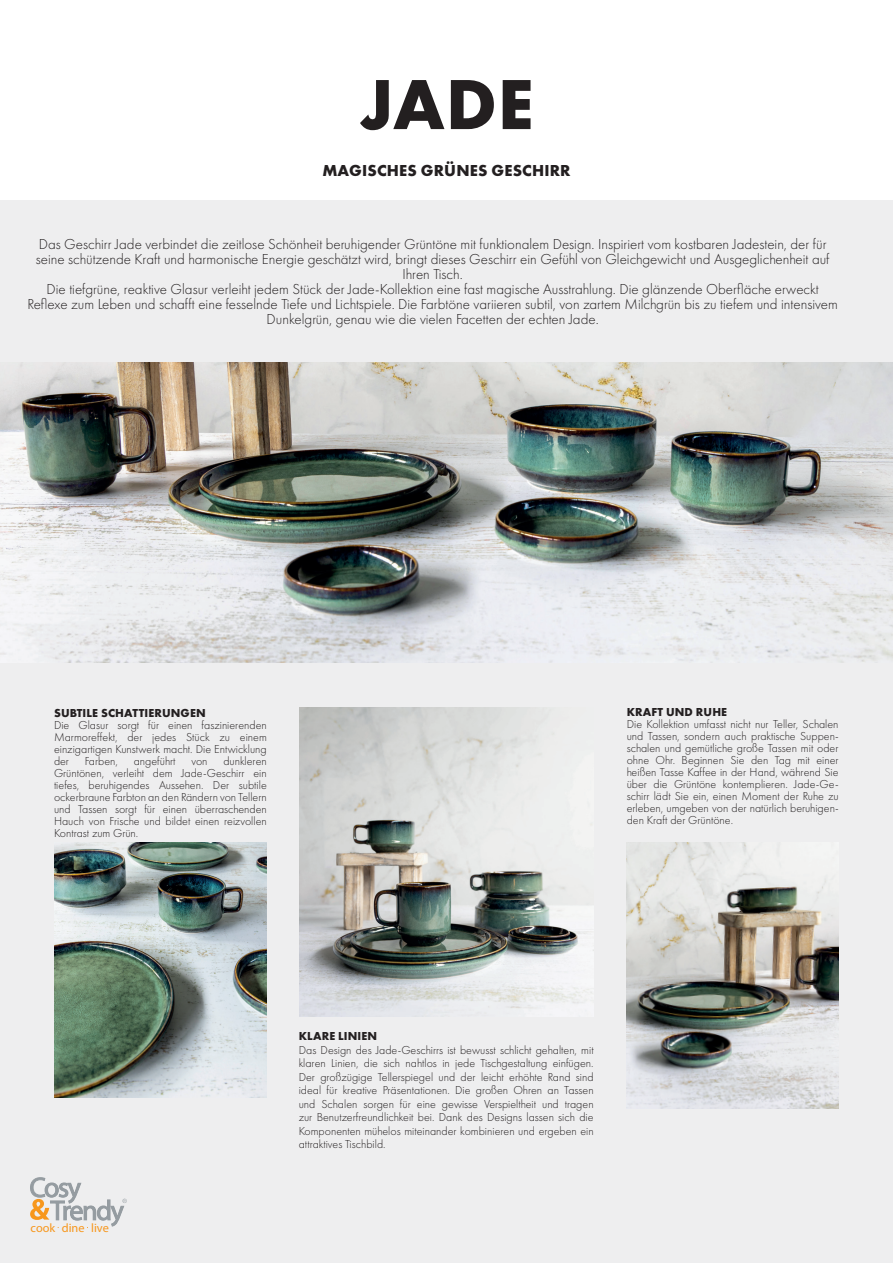
<style>
.page{position:relative;width:893px;height:1263px;background:#fff}
.page>*{position:absolute;margin:0;border:0;box-sizing:border-box;transform-origin:0 0}
.t1{font:700 73.5px "Futura PT";color:#231f20}
.t2{font:700 16.5px "Futura PT";letter-spacing:.01em;color:#231f20}
.t3{font:300 15px/15px "Futura PT";color:#231f20;text-align:center}
.t4{font:12.3px "Myriad Pro";color:#f7971d}
.t5{font:300 12px/12px "Futura PT";color:#231f20;text-align:justify}
.t6{font:700 12px "Futura PT";letter-spacing:.01em;color:#231f20}
</style>
<div class="page">
<div style="left:0;top:662px;width:893px;height:601px;background:#eeeeef"></div>
<div style="left:0;top:200px;width:893px;height:162px;background:#eeeeef"></div>
<img style="left:54px;top:842px;width:213px;height:255px">
<img style="left:299px;top:707px;width:279px;height:309px">
<img style="left:627px;top:842px;width:212px;height:266px">
<img style="left:0;top:362px;width:893px;height:300px">
<svg style="left:30px;top:1177px;width:97px;height:51px"></svg>
<h1 class="t1" style="left:359px;top:57px;width:175px">JADE</h1>
<h2 class="t2" style="left:322px;top:160px;width:250px">MAGISCHES GRÜNES GESCHIRR</h2>
<p class="t3" style="left:27px;top:237px;width:812px">Das Geschirr Jade verbindet die zeitlose Schönheit beruhigender Grüntöne mit funktionalem Design. Inspiriert vom kostbaren Jadestein, der für seine schützende Kraft und harmonische Energie geschätzt wird, bringt dieses Geschirr ein Gefühl von Gleichgewicht und Ausgeglichenheit auf Ihren Tisch.<br>Die tiefgrüne, reaktive Glasur verleiht jedem Stück der Jade-Kollektion eine fast magische Ausstrahlung. Die glänzende Oberfläche erweckt Reflexe zum Leben und schafft eine fesselnde Tiefe und Lichtspiele. Die Farbtöne variieren subtil, von zartem Milchgrün bis zu tiefem und intensivem Dunkelgrün, genau wie die vielen Facetten der echten Jade.</p>
<p class="t6" style="left:54px;top:705px;width:153px">SUBTILE SCHATTIERUNGEN</p>
<p class="t5" style="left:54px;top:719px;width:214px">Die Glasur sorgt für einen faszinierenden Marmoreffekt, der jedes Stück zu einem einzigartigen Kunstwerk macht. Die Entwicklung der</p>
<p class="t5" style="left:85px;top:755px;width:35px">Farben,</p>
<p class="t5" style="left:134px;top:755px;width:43px">angeführt</p>
<p class="t5" style="left:191px;top:755px;width:18px">von</p>
<p class="t5" style="left:54px;top:755px;width:214px;text-indent:169px">dunkleren Grüntönen, verleiht dem Jade-Geschirr ein tiefes, beruhigendes Aussehen. Der subtile ockerbraune Farbton an den Rändern von Tellern und Tassen sorgt für einen überraschenden Hauch von Frische und bildet einen reizvollen Kontrast zum Grün.</p>
<p class="t6" style="left:627px;top:704px;width:102px">KRAFT UND RUHE</p>
<p class="t5" style="left:627px;top:718px;width:213px">Die Kollektion umfasst nicht nur Teller, Schalen und Tassen, sondern auch praktische Suppen&shy;schalen und gemütliche große Tassen mit oder ohne Ohr. Beginnen Sie den Tag mit einer heißen Tasse Kaffee in der Hand, während Sie über die Grüntöne kontemplieren. Jade-Ge&shy;schirr lädt Sie ein, einen Moment der Ruhe zu erleben, umgeben von der natürlich beruhigen&shy;den Kraft der Grüntöne.</p>
<p class="t4" style="left:31px;top:1220px;width:80px">cook dine live</p>
<p class="t6" style="left:299px;top:1028px;width:80px">KLARE LINIEN</p>
<p class="t5" style="left:299px;top:1043px;width:296px;line-height:13.5px">Das Design des Jade-Geschirrs ist bewusst schlicht gehalten, mit klaren Linien, die sich nahtlos in jede Tischgestaltung einfügen.<br>Der großzügige Tellerspiegel und der leicht erhöhte Rand sind ideal für kreative Präsentationen. Die großen Ohren an Tassen und Schalen sorgen für eine gewisse Verspieltheit und tragen zur Benutzerfreundlichkeit bei. Dank des Designs lassen sich die Komponenten mühelos miteinander kombinieren und ergeben ein attraktives Tischbild.</p>
</div>
